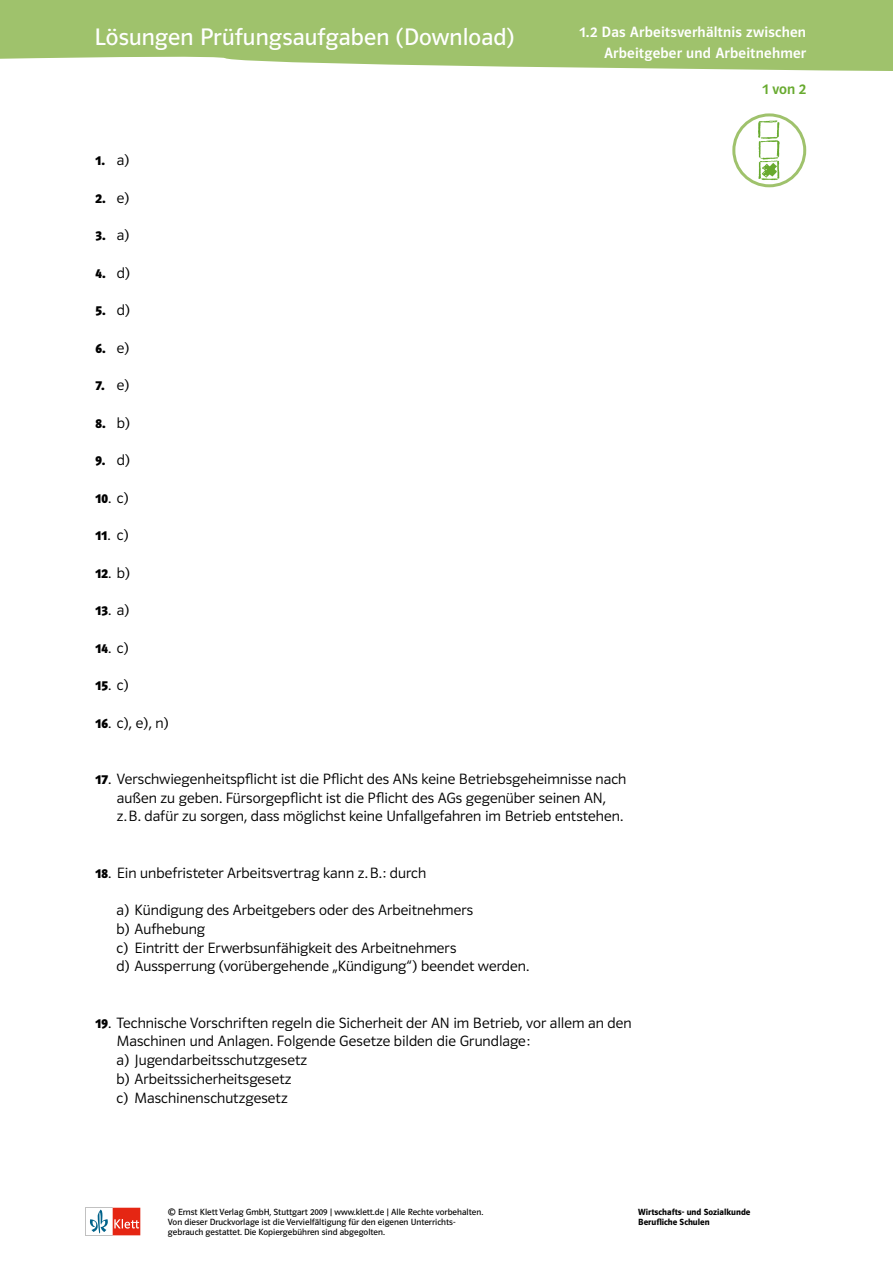
<style>
.page{position:relative;width:893px;height:1263px;background:#fff}
.page>*{position:absolute;margin:0;border:0;box-sizing:border-box;transform-origin:0 0}
._02_ÜS_02{font:24px "Polo ST11 K Buch";letter-spacing:.005em;color:#fff}
.t1{font:18px "Polo ST11 K Krftg";color:#fff}
._04_Aufgaben_Nummg{font:15px/18.8px "Polo ST11 K Leicht";letter-spacing:.005em;color:#000}
.Aufgaben_ABC{font:15px "Polo ST11 K Leicht";letter-spacing:.005em;color:#000}
.t2{font:15px/21px "Polo ST11 K Krftg";letter-spacing:.015em;color:#fff;text-align:right}
.Impr_PDF{font:15px "Polo ST11 K Krftg";color:#68aa2f}
._04_Aufgaben_Nummg-2{font:700 13.5px "Polo ST11 K";color:#000}
.t3{font:9px/10.1px "Polo ST11 K Buch";color:#000}
.t4{font:9px/10.1px "Polo ST11 K Hfett";color:#000}
.s1{font-family:"Polo ST11 K Leicht";font-weight:400;font-size:15px}
.s2{font-family:"Polo ST11 K";font-weight:700;font-size:13.5px}
</style>
<div class="page">
<svg style="left:85px;top:1208px;width:55px;height:27px"></svg>
<svg style="left:0;top:0;width:893px;height:71px;fill:#9fc26c"></svg>
<div style="left:732px;top:113px;width:74px;height:74px;border:3px solid #9fc26c;border-radius:50%"></div>
<img style="left:751px;top:119px;width:30px;height:63px">
<p class="_02_ÜS_02" style="left:95px;top:24px;width:421px">Lösungen Prüfungsaufgaben (Download)</p>
<p class="t1" style="left:350px;top:34px;width:104px">Arbeitsblatt 1</p>
<p class="_04_Aufgaben_Nummg-2" style="left:96px;top:153px;width:35px">1. <span class="s1">a)</span></p>
<p class="_04_Aufgaben_Nummg-2" style="left:96px;top:190px;width:35px">2. <span class="s1">e)</span></p>
<p class="_04_Aufgaben_Nummg-2" style="left:96px;top:228px;width:35px">3. <span class="s1">a)</span></p>
<p class="_04_Aufgaben_Nummg-2" style="left:96px;top:265px;width:36px">4. <span class="s1">d)</span></p>
<p class="_04_Aufgaben_Nummg-2" style="left:96px;top:303px;width:36px">5. <span class="s1">d)</span></p>
<p class="_04_Aufgaben_Nummg-2" style="left:96px;top:340px;width:35px">6. <span class="s1">e)</span></p>
<p class="_04_Aufgaben_Nummg-2" style="left:96px;top:378px;width:35px">7. <span class="s1">e)</span></p>
<p class="_04_Aufgaben_Nummg-2" style="left:96px;top:415px;width:36px">8. <span class="s1">b)</span></p>
<p class="_04_Aufgaben_Nummg-2" style="left:96px;top:453px;width:36px">9. <span class="s1">d)</span></p>
<p class="_04_Aufgaben_Nummg" style="left:96px;top:488px;width:34px"><span class="s2">10</span>. c)</p>
<p class="_04_Aufgaben_Nummg" style="left:96px;top:526px;width:34px"><span class="s2">11</span>. c)</p>
<p class="_04_Aufgaben_Nummg" style="left:96px;top:563px;width:36px"><span class="s2">12</span>. b)</p>
<p class="_04_Aufgaben_Nummg" style="left:96px;top:601px;width:35px"><span class="s2">13</span>. a)</p>
<p class="_04_Aufgaben_Nummg" style="left:96px;top:638px;width:34px"><span class="s2">14</span>. c)</p>
<p class="_04_Aufgaben_Nummg" style="left:96px;top:676px;width:34px"><span class="s2">15</span>. c)</p>
<p class="_04_Aufgaben_Nummg" style="left:96px;top:713px;width:74px"><span class="s2">16</span>. c), e), n)</p>
<p class="t2" style="left:579px;top:21px;width:228px">1.2 Das Arbeitsverhältnis zwischen<br>Arbeitgeber und Arbeitnehmer</p>
<p class="Impr_PDF" style="left:763px;top:81px;width:45px">1 von 2</p>
<p class="_04_Aufgaben_Nummg" style="left:117px;top:770px;width:511px;text-indent:-21px"><span class="s2">17</span>. Verschwiegenheitspflicht ist die Pflicht des ANs keine Betriebsgeheimnisse nach außen zu geben. Fürsorgepflicht ist die Pflicht des AGs gegenüber seinen AN, z.B. dafür zu sorgen, dass möglichst keine Unfallgefahren im Betrieb entstehen.</p>
<p class="_04_Aufgaben_Nummg" style="left:96px;top:863px;width:332px"><span class="s2">18</span>. Ein unbefristeter Arbeitsvertrag kann z.B.: durch</p>
<p class="Aufgaben_ABC" style="left:117px;top:902px;width:358px">a) Kündigung des Arbeitgebers oder des Arbeitnehmers</p>
<p class="Aufgaben_ABC" style="left:117px;top:921px;width:90px">b) Aufhebung</p>
<p class="Aufgaben_ABC" style="left:117px;top:939px;width:341px">c) Eintritt der Erwerbsunfähigkeit des Arbeitnehmers</p>
<p class="Aufgaben_ABC" style="left:117px;top:958px;width:414px">d) Aussperrung (vorübergehende „Kündigung“) beendet werden.</p>
<p class="_04_Aufgaben_Nummg" style="left:117px;top:1013px;width:516px;text-indent:-21px"><span class="s2">19</span>. Technische Vorschriften regeln die Sicherheit der AN im Betrieb, vor allem an den<br>Maschinen und Anlagen. Folgende Gesetze bilden die Grundlage:</p>
<p class="Aufgaben_ABC" style="left:117px;top:1052px;width:192px">a) Jugendarbeitsschutzgesetz</p>
<p class="Aufgaben_ABC" style="left:117px;top:1071px;width:176px">b) Arbeitssicherheitsgesetz</p>
<p class="Aufgaben_ABC" style="left:117px;top:1089px;width:173px">c) Maschinenschutzgesetz</p>
<p class="t3" style="left:168px;top:1207px;width:317px">© Ernst Klett Verlag GmbH, Stuttgart 2009 | www.klett.de | Alle Rechte vorbehalten.<br>Von dieser Druckvorlage ist die Vervielfältigung für den eigenen Unterrichts&shy;gebrauch gestattet. Die Kopiergebühren sind abgegolten.</p>
<p class="t4" style="left:638px;top:1206px;width:114px">Wirtschafts- und Sozialkunde<br>Berufliche Schulen</p>
</div>
